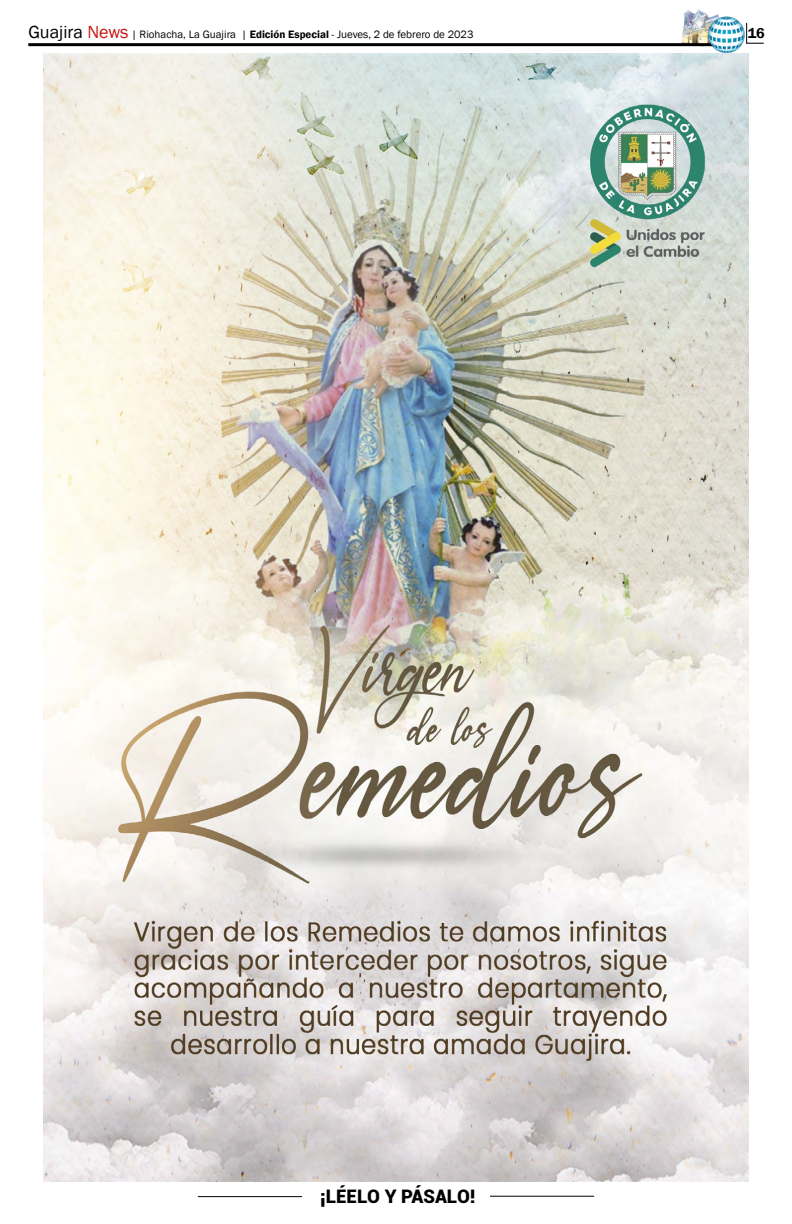
<style>
.page{position:relative;width:792px;height:1224px;background:#fff}
.page>*{position:absolute;margin:0;border:0;box-sizing:border-box;transform-origin:0 0}
.t1{font:900 18.7px "Roboto";color:#000}
.t2{font:600 14.7px "Franklin Gothic";color:#000}
.t3{font:11px "Franklin Gothic";color:#000}
.s1{font-size:18px}
.s2{font-size:18px;color:#c91311}
.s3{font-weight:600}
</style>
<div class="page">
<hr style="left:198px;top:1196px;width:104px;height:1px;background:#000">
<hr style="left:490px;top:1196px;width:104px;height:1px;background:#000">
<img style="left:678px;top:10px;width:41px;height:37px">
<hr style="left:28px;top:43px;width:688px;height:3px;background:#000">
<img style="left:708px;top:15px;width:37px;height:38px">
<svg style="left:746px;top:23px;width:18px;height:21px"></svg>
<img style="left:43px;top:53px;width:706px;height:1128px">
<p class="t3" style="left:28px;top:28px;width:447px"><span class="s1">Guajira</span> <span class="s2">News</span> | Riohacha, La Guajira | <span class="s3">Edición Especial</span> - Jueves, 2 de febrero de 2023</p>
<h2 class="t2" style="left:748px;top:24px;width:19px">16</h2>
<h1 class="t1" style="left:320px;top:1183px;width:157px">¡LÉELO Y PÁSALO!</h1>
</div>
